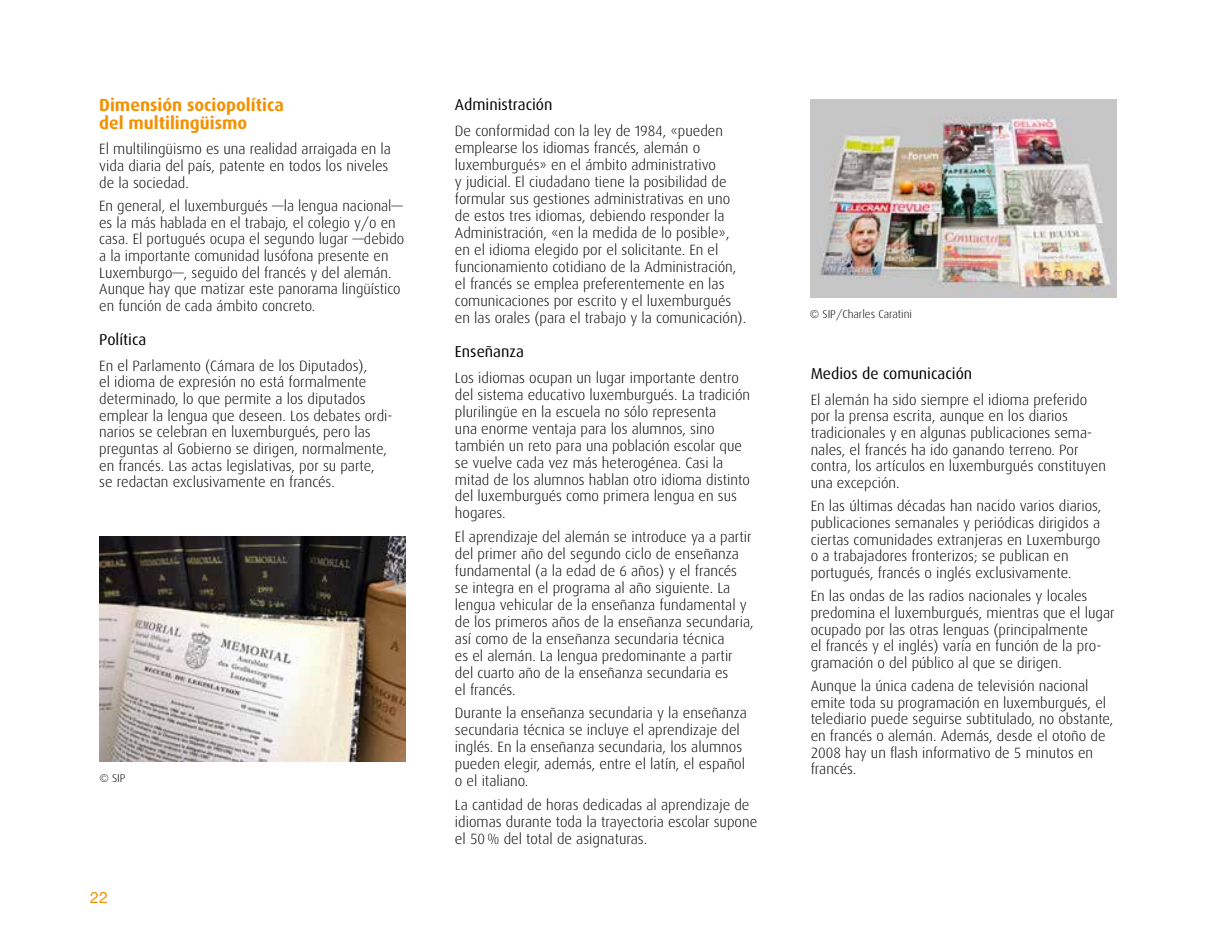
<style>
.page{position:relative;width:1216px;height:943px;background:#fff}
.page>*{position:absolute;margin:0;border:0;box-sizing:border-box;transform-origin:0 0}
.t1{font:700 17.5px/17.5px "Dax";color:#f39100}
.t2{font:15.75px "Dax";color:#000}
.t3{font:15.75px "Helvetica Neue";color:#f39100}
.t4{font:300 14.88px/17px "Dax";color:#000}
.t5{font:300 11.38px "Dax";color:#000}
</style>
<div class="page">
<img style="left:99px;top:537px;width:306px;height:224px">
<img style="left:810px;top:99px;width:306px;height:199px">
<p class="t1" style="left:99px;top:97px;width:186px">Dimensión sociopolítica del multilingüismo</p>
<p class="t4" style="left:99px;top:141px;width:293px">El multilingüismo es una realidad arraigada en la vida diaria del país, patente en todos los niveles de la sociedad.</p>
<p class="t4" style="left:99px;top:198px;width:306px">En general, el luxemburgués —la lengua nacional— es la más hablada en el trabajo, el colegio y/o en casa. El portugués ocupa el segundo lugar —debido a la importante comunidad lusófona presente en Luxemburgo—, seguido del francés y del alemán.<br>Aunque hay que matizar este panorama lingüístico en función de cada ámbito concreto.</p>
<p class="t2" style="left:99px;top:331px;width:49px">Política</p>
<p class="t4" style="left:99px;top:357px;width:293px">En el Parlamento (Cámara de los Diputados),<br>el idioma de expresión no está formalmente determinado, lo que permite a los diputados emplear la lengua que deseen. Los debates ordi&shy;narios se celebran en luxemburgués, pero las preguntas al Gobierno se dirigen, normalmente, en francés. Las actas legislativas, por su parte, se redactan exclusivamente en francés.</p>
<p class="t5" style="left:99px;top:771px;width:28px">© SIP</p>
<p class="t3" style="left:90px;top:886px;width:19px">22</p>
<p class="t2" style="left:455px;top:96px;width:99px">Administración</p>
<p class="t4" style="left:455px;top:122px;width:293px">De conformidad con la ley de 1984, «pueden emplearse los idiomas francés, alemán o luxemburgués» en el ámbito administrativo<br>y judicial. El ciudadano tiene la posibilidad de formular sus gestiones administrativas en uno de estos tres idiomas, debiendo responder la Administración, «en la medida de lo posible», en el idioma elegido por el solicitante. En el funcionamiento cotidiano de la Administración, el francés se emplea preferentemente en las comunicaciones por escrito y el luxemburgués en las orales (para el trabajo y la comunicación).</p>
<p class="t2" style="left:455px;top:343px;width:71px">Enseñanza</p>
<p class="t4" style="left:455px;top:369px;width:296px">Los idiomas ocupan un lugar importante dentro del sistema educativo luxemburgués. La tradición plurilingüe en la escuela no sólo representa<br>una enorme ventaja para los alumnos, sino también un reto para una población escolar que se vuelve cada vez más heterogénea. Casi la mitad de los alumnos hablan otro idioma distinto del luxemburgués como primera lengua en sus hogares.</p>
<p class="t4" style="left:455px;top:528px;width:300px">El aprendizaje del alemán se introduce ya a partir del primer año del segundo ciclo de enseñanza fundamental (a la edad de 6 años) y el francés se integra en el programa al año siguiente. La lengua vehicular de la enseñanza fundamental y de los primeros años de la enseñanza secundaria, así como de la enseñanza secundaria técnica<br>es el alemán. La lengua predominante a partir del cuarto año de la enseñanza secundaria es<br>el francés.</p>
<p class="t4" style="left:455px;top:704px;width:293px">Durante la enseñanza secundaria y la enseñanza secundaria técnica se incluye el aprendizaje del inglés. En la enseñanza secundaria, los alumnos pueden elegir, además, entre el latín, el español o el italiano.</p>
<p class="t4" style="left:455px;top:796px;width:304px">La cantidad de horas dedicadas al aprendizaje de idiomas durante toda la trayectoria escolar supone el 50% del total de asignaturas.</p>
<p class="t5" style="left:809px;top:308px;width:104px">© SIP/Charles Caratini</p>
<p class="t2" style="left:810px;top:365px;width:163px">Medios de comunicación</p>
<p class="t4" style="left:810px;top:391px;width:297px">El alemán ha sido siempre el idioma preferido por la prensa escrita, aunque en los diarios tradicionales y en algunas publicaciones sema&shy;nales, el francés ha ido ganando terreno. Por contra, los artículos en luxemburgués constituyen una excepción.</p>
<p class="t4" style="left:810px;top:498px;width:292px">En las últimas décadas han nacido varios diarios, publicaciones semanales y periódicas dirigidos a ciertas comunidades extranjeras en Luxemburgo o a trabajadores fronterizos; se publican en portugués, francés o inglés exclusivamente.</p>
<p class="t4" style="left:810px;top:588px;width:305px">En las ondas de las radios nacionales y locales predomina el luxemburgués, mientras que el lugar ocupado por las otras lenguas (principalmente<br>el francés y el inglés) varía en función de la pro&shy;gramación o del público al que se dirigen.</p>
<p class="t4" style="left:810px;top:678px;width:304px">Aunque la única cadena de televisión nacional emite toda su programación en luxemburgués, el telediario puede seguirse subtitulado, no obstante, en francés o alemán. Además, desde el otoño de 2008 hay un flash informativo de 5 minutos en francés.</p>
</div>
